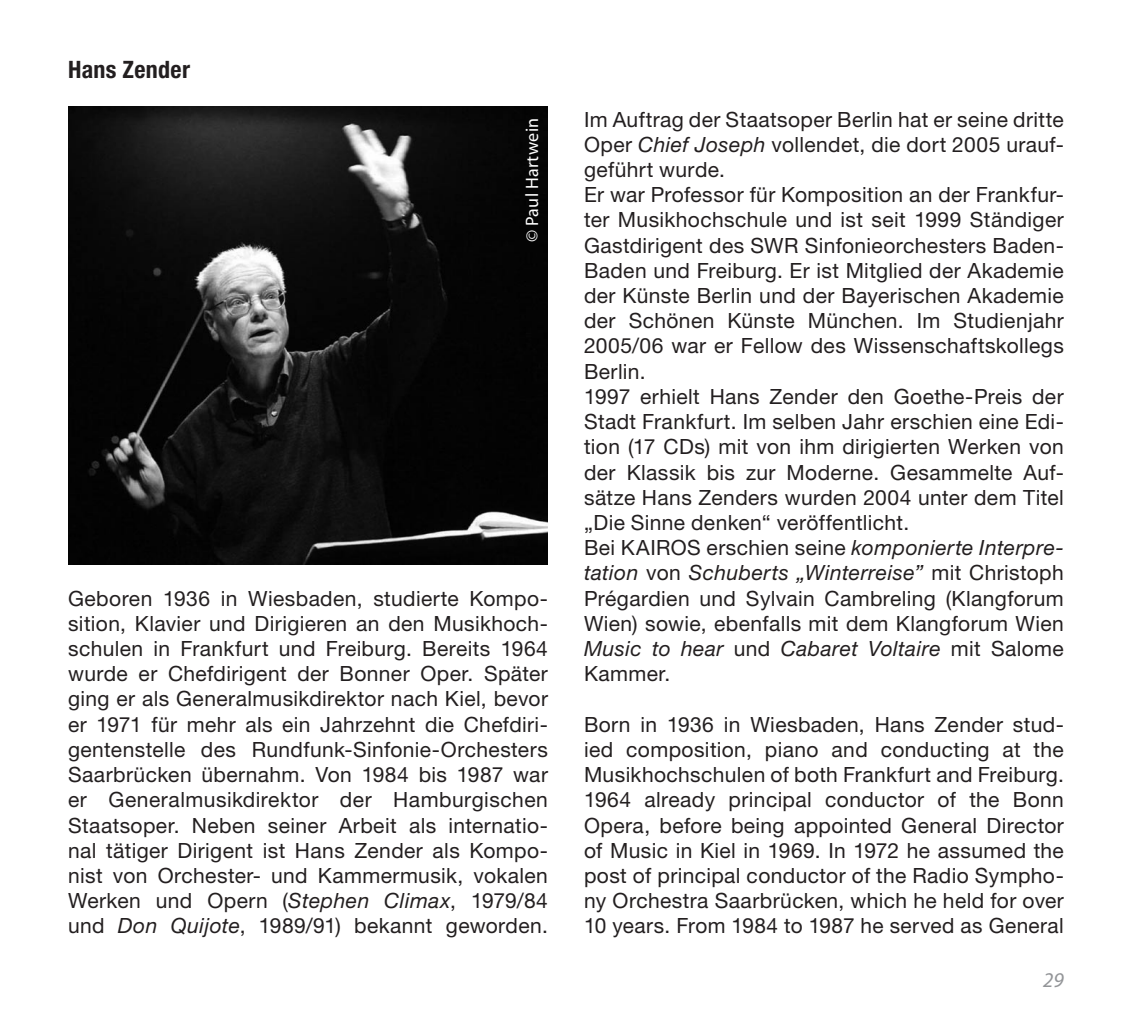
<style>
.page{position:relative;width:1132px;height:1021px;background:#fff}
.page>*{position:absolute;margin:0;border:0;box-sizing:border-box;transform-origin:0 0}
.t1{font:700 condensed 24px "Helvetica Neue";letter-spacing:.015em;color:#231f20}
.t2{font:21px/25.2px "Helvetica Neue";letter-spacing:.02em;color:#231f20;text-align:justify}
.t3{font:italic 21px "Myriad";color:#939598}
.t4{font:18px "Myriad";letter-spacing:.015em;color:#fff}
.s1{font-style:italic}
</style>
<div class="page">
<img style="left:68px;top:106px;width:480px;height:459px">
<p class="t1" style="left:68px;top:55px;width:123px">Hans Zender</p>
<p class="t4" style="left:523px;top:242px;width:126px;rotate:-90deg">© Paul Hartwein</p>
<p class="t2" style="left:68px;top:585px;width:481px">Geboren 1936 in Wiesbaden, studierte Kompo&shy;sition, Klavier und Dirigieren an den Musikhoch&shy;schulen in Frankfurt und Freiburg. Bereits 1964 wurde er Chefdirigent der Bonner Oper. Später ging er als Generalmusikdirektor nach Kiel, bevor er 1971 für mehr als ein Jahrzehnt die Chefdiri&shy;gentenstelle des Rundfunk-Sinfonie-Orchesters Saarbrücken übernahm. Von 1984 bis 1987 war er Generalmusikdirektor der Hamburgischen Staatsoper. Neben seiner Arbeit als internatio&shy;nal tätiger Dirigent ist Hans Zender als Kompo&shy;nist von Orchester- und Kammermusik, vokalen Werken und Opern (<span class="s1">Stephen Climax</span>, 1979/84 und <span class="s1">Don Quijote</span>, 1989/91) bekannt geworden.</p>
<p class="t2" style="left:583px;top:106px;width:481px;text-align:left">Im Auftrag der Staatsoper Berlin hat er seine dritte Oper <span class="s1">Chief Joseph</span> vollendet, die dort 2005 urauf&shy;geführt wurde.<br>Er war Professor für Komposition an der Frankfur&shy;ter Musikhochschule und ist seit 1999 Ständiger Gastdirigent des SWR Sinfonieorchesters Baden-Baden und Freiburg. Er ist Mitglied der Akademie der Künste Berlin und der Bayerischen Akademie der Schönen Künste München. Im Studienjahr 2005/06 war er Fellow des Wissenschaftskollegs Berlin.<br>1997 erhielt Hans Zender den Goethe-Preis der Stadt Frankfurt. Im selben Jahr erschien eine Edi&shy;tion (17 CDs) mit von ihm dirigierten Werken von der Klassik bis zur Moderne. Gesammelte Auf&shy;sätze Hans Zenders wurden 2004 unter dem Titel „Die Sinne denken“ veröffentlicht.<br>Bei KAIROS erschien seine <span class="s1">komponierte Interpre&shy;tation</span> von <span class="s1">Schuberts „Winterreise”</span> mit Christoph Prégardien und Sylvain Cambreling (Klangforum Wien) sowie, ebenfalls mit dem Klangforum Wien <span class="s1">Music to hear</span> und <span class="s1">Cabaret Voltaire</span> mit Salome Kammer.</p>
<p class="t2" style="left:584px;top:711px;width:481px">Born in 1936 in Wiesbaden, Hans Zender stud&shy;ied composition, piano and conducting at the Musikhochschulen of both Frankfurt and Freiburg.<br>1964 already principal conductor of the Bonn Opera, before being appointed General Director of Music in Kiel in 1969. In 1972 he assumed the post of principal conductor of the Radio Sympho&shy;ny Orchestra Saarbrücken, which he held for over 10 years. From 1984 to 1987 he served as General</p>
<p class="t3" style="left:1042px;top:969px;width:22px">29</p>
</div>
